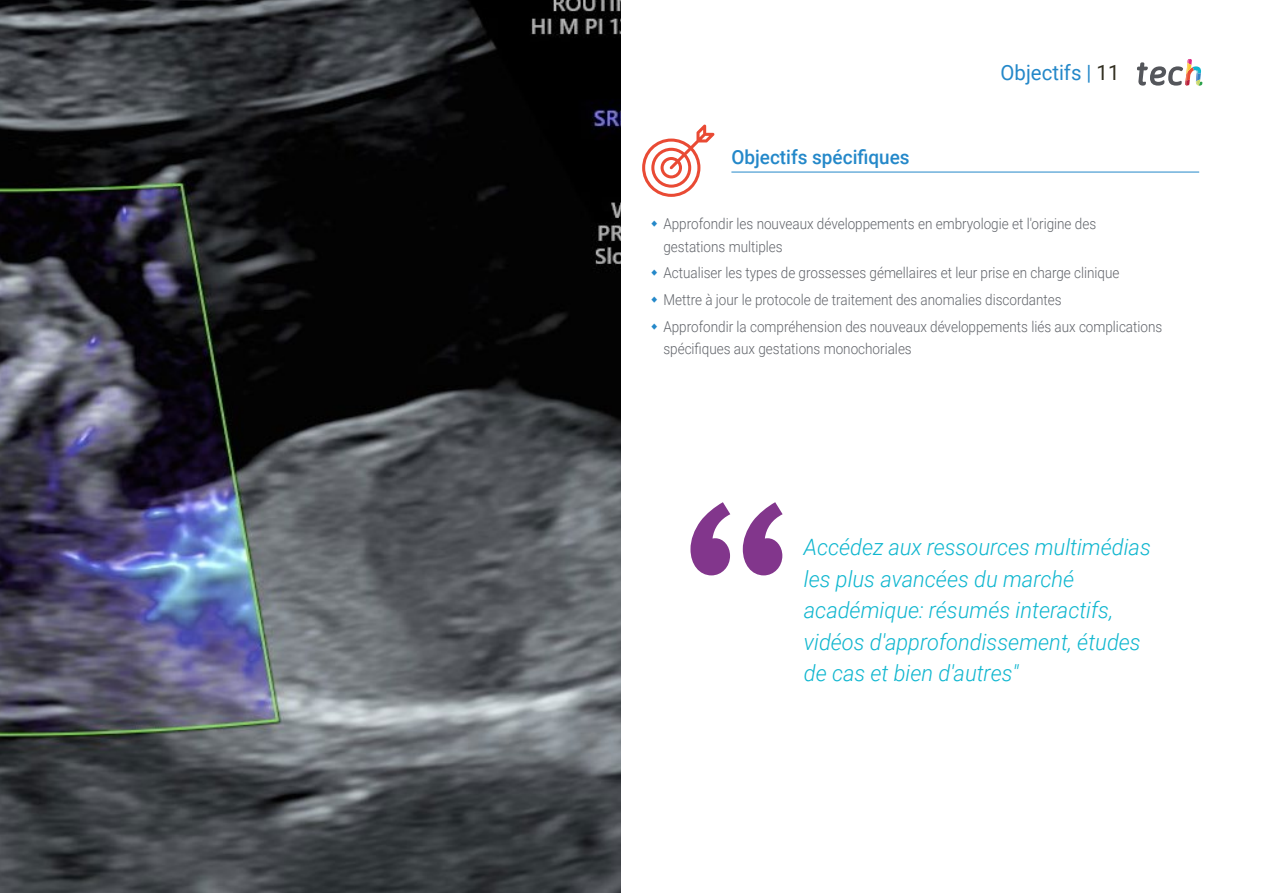
<style>
.page{position:relative;width:1263px;height:893px;background:#fff}
.page>*{position:absolute;margin:0;border:0;box-sizing:border-box;transform-origin:0 0}
.t1{font:italic 300 22.5px/31.5px "Roboto";color:#0fb6cf}
.t2{font:21px "Roboto";color:#2488c9}
.t3{font:500 19.5px "Roboto";color:#2488c9}
.t4{font:300 15px/26.7px "Roboto";color:#61646a;scale:.9 1}
.s1{color:#312e20}
</style>
<div class="page">
<img style="left:0;top:0;width:621px;height:893px">
<svg style="left:1137px;top:59px;width:65px;height:27px"></svg>
<svg style="left:690px;top:502px;width:93px;height:73px"></svg>
<svg style="left:642px;top:124px;width:72px;height:73px"></svg>
<hr style="left:731px;top:172px;width:468px;height:1px;background:#2488c9">
<h3 class="t3" style="left:731px;top:143px;width:180px">Objectifs spécifiques</h3>
<h2 class="t2" style="left:1000px;top:57px;width:120px">Objectifs | <span class="s1">11</span></h2>
<p class="t4" style="left:663px;top:212px;width:482px;line-height:22.5px">Approfondir les nouveaux développements en embryologie et l'origine des gestations multiples</p>
<p class="t4" style="left:663px;top:259px;width:556px">Actualiser les types de grossesses gémellaires et leur prise en charge clinique<br>Mettre à jour le protocole de traitement des anomalies discordantes<br>Approfondir la compréhension des nouveaux développements liés aux complications</p>
<p class="t4" style="left:663px;top:335px;width:278px">spécifiques aux gestations monochoriales</p>
<h1 class="t1" style="left:804px;top:531px;width:348px">Accédez aux ressources multimédias les plus avancées du marché académique: résumés interactifs, vidéos d'approfondissement, études de cas et bien d'autres"</h1>
</div>
